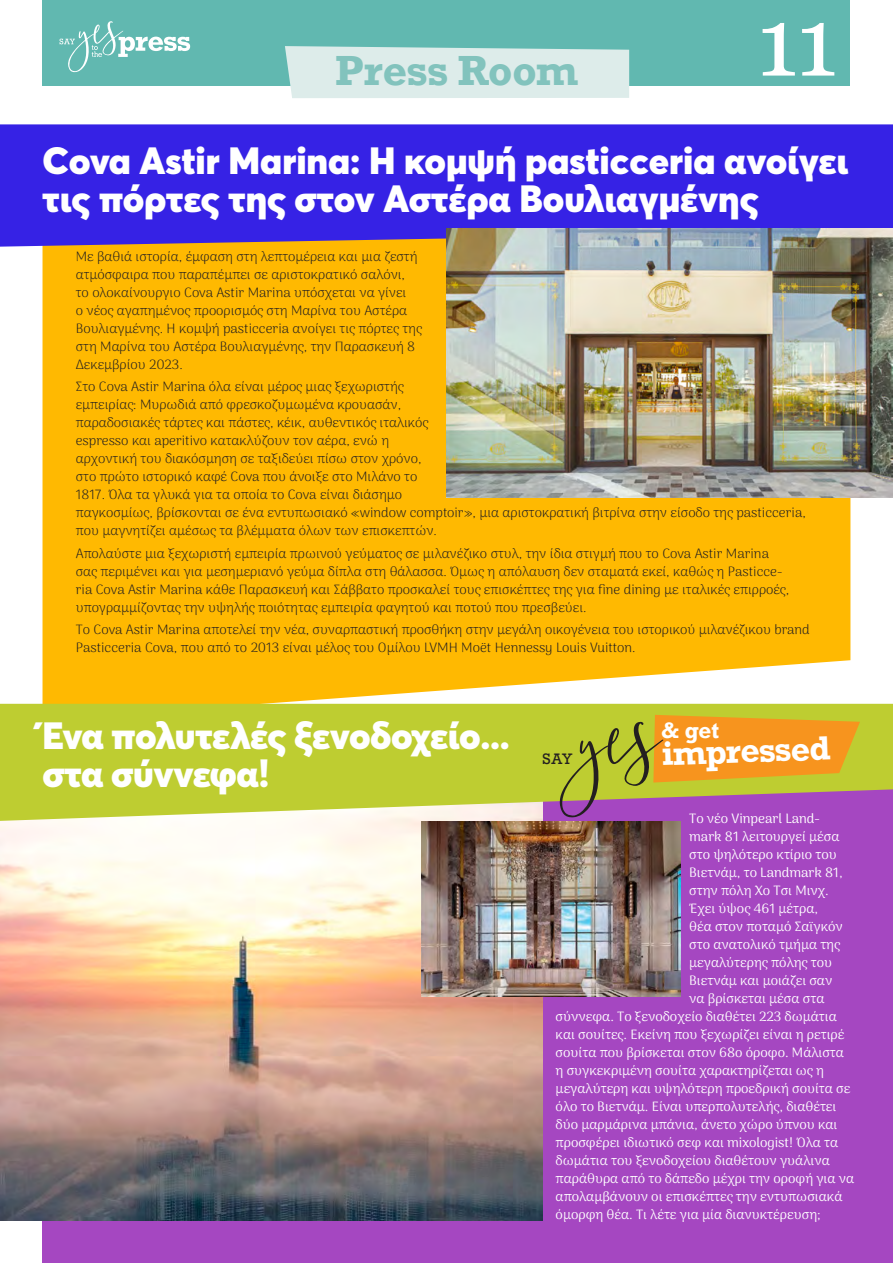
<style>
.page{position:relative;width:893px;height:1263px;background:#fff}
.page>*{position:absolute;margin:0;border:0;box-sizing:border-box;transform-origin:0 0}
.t1{font:97.5px "Georgia";color:#fff}
.t2{font:700 39.6px "Rockwell";color:#82c3bd}
.t3{font:900 37.5px/37.5px "Averta";letter-spacing:-.005em;color:#fff}
.t4{font:700 31.5px "Rockwell";color:#fff}
.t5{font:700 21px "Rockwell";color:#fff}
.t6{font:14.25px "Rockwell";color:#231f20}
.t7{font:100 13.5px/18px "Arima";color:#231f20}
.t8{font:100 13.5px "Arima";color:#fff}
</style>
<div class="page">
<div style="left:43px;top:745px;width:850px;height:518px;background:#a547c1"></div>
<img style="left:0;top:821px;width:543px;height:400px">
<div style="left:43px;top:0;width:807px;height:85px;background:#61b8b0"></div>
<svg style="left:60px;top:21px;width:130px;height:51px"></svg>
<div style="left:43px;top:247px;width:807px;height:457px;background:#ffb901"></div>
<div style="left:0;top:124px;width:893px;height:123px;background:#3622e5"></div>
<div style="left:285px;top:46px;width:344px;height:52px;background:#ddecea"></div>
<svg style="left:0;top:704px;width:893px;height:117px;background:#c1cb43"></svg>
<img style="left:421px;top:821px;width:260px;height:176px">
<svg style="left:560px;top:715px;width:300px;height:103px"></svg>
<img style="left:446px;top:229px;width:447px;height:268px">
<h2 class="t2" style="left:335px;top:45px;width:245px">Press Room</h2>
<h1 class="t1" style="left:756px;top:-29px;width:83px">11</h1>
<h3 class="t3" style="left:43px;top:141px;width:807px">Cova Astir Marina: Η κομψή pasticceria ανοίγει τις πόρτες της στον Αστέρα Βουλιαγμένης</h3>
<p class="t7" style="left:76px;top:247px;width:348px">Με βαθιά ιστορία, έμφαση στη λεπτομέρεια και μια ζεστή ατμόσφαιρα που παραπέμπει σε αριστοκρατικό σαλόνι,<br>το ολοκαίνουργιο Cova Astir Marina υπόσχεται να γίνει<br>ο νέος αγαπημένος προορισμός στη Μαρίνα του Αστέρα Βουλιαγμένης. H κομψή pasticceria ανοίγει τις πόρτες της στη Μαρίνα του Αστέρα Βουλιαγμένης, την Παρασκευή 8<br>Δεκεμβρίου 2023.</p>
<p class="t7" style="left:76px;top:378px;width:731px">Στο Cova Astir Marina όλα είναι μέρος μιας ξεχωριστής<br>εμπειρίας: Μυρωδιά από φρεσκοζυμωμένα κρουασάν,<br>παραδοσιακές τάρτες και πάστες, κέικ, αυθεντικός ιταλικός<br>espresso και aperitivo κατακλύζουν τον αέρα, ενώ η<br>αρχοντική του διακόσμηση σε ταξιδεύει πίσω στον χρόνο,<br>στο πρώτο ιστορικό καφέ Cova που άνοιξε στο Μιλάνο το<br>1817. Όλα τα γλυκά για τα οποία το Cova είναι διάσημο<br>παγκοσμίως, βρίσκονται σε ένα εντυπωσιακό «window comptoir», μια αριστοκρατική βιτρίνα στην είσοδο της pasticceria, που μαγνητίζει αμέσως τα βλέμματα όλων των επισκεπτών.</p>
<p class="t7" style="left:76px;top:544px;width:715px">Απολαύστε μια ξεχωριστή εμπειρία πρωινού γεύματος σε μιλανέζικο στυλ, την ίδια στιγμή που το Cova Astir Marina σας περιμένει και για μεσημεριανό γεύμα δίπλα στη θάλασσα. Όμως η απόλαυση δεν σταματά εκεί, καθώς η Pasticce&shy;ria Cova Astir Marina κάθε Παρασκευή και Σάββατο προσκαλεί τους επισκέπτες της για fine dining με ιταλικές επιρροές, υπογραμμίζοντας την υψηλής ποιότητας εμπειρία φαγητού και ποτού που πρεσβεύει.</p>
<p class="t7" style="left:76px;top:620px;width:735px">Το Cova Astir Marina αποτελεί την νέα, συναρπαστική προσθήκη στην μεγάλη οικογένεια του ιστορικού μιλανέζικου brand<br>Pasticceria Cova, που από το 2013 είναι μέλος του Ομίλου LVMH Moët Hennessy Louis Vuitton.</p>
<h3 class="t3" style="left:43px;top:716px;width:469px">Ένα πολυτελές ξενοδοχείο... στα σύννεφα!</h3>
<p class="t6" style="left:543px;top:750px;width:32px">SAY</p>
<h3 class="t5" style="left:661px;top:717px;width:60px">&amp; get</h3>
<h3 class="t4" style="left:661px;top:733px;width:171px;rotate:-2deg">impressed</h3>
<p class="t8" style="left:689px;top:810px;width:132px">Το νέο Vinpearl Land-</p>
<p class="t8" style="left:689px;top:828px;width:152px">mark 81 λειτουργεί μέσα</p>
<p class="t8" style="left:689px;top:846px;width:149px">στο ψηλότερο κτίριο του</p>
<p class="t8" style="left:689px;top:864px;width:155px">Βιετνάμ, το Landmark 81,</p>
<p class="t8" style="left:689px;top:882px;width:141px">στην πόλη Χο Τσι Μινχ.</p>
<p class="t8" style="left:689px;top:900px;width:130px">Έχει ύψος 461 μέτρα,</p>
<p class="t8" style="left:689px;top:918px;width:155px">θέα στον ποταμό Σαϊγκόν</p>
<p class="t8" style="left:689px;top:936px;width:152px">στο ανατολικό τμήμα της</p>
<p class="t8" style="left:689px;top:954px;width:144px">μεγαλύτερης πόλης του</p>
<p class="t8" style="left:689px;top:972px;width:145px">Βιετνάμ και μοιάζει σαν</p>
<p class="t8" style="left:689px;top:990px;width:137px">να βρίσκεται μέσα στα</p>
<p class="t8" style="left:556px;top:1008px;width:283px">σύννεφα. Το ξενοδοχείο διαθέτει 223 δωμάτια</p>
<p class="t8" style="left:556px;top:1026px;width:290px">και σουίτες. Εκείνη που ξεχωρίζει είναι η ρετιρέ</p>
<p class="t8" style="left:556px;top:1044px;width:290px">σουίτα που βρίσκεται στον 68ο όροφο. Μάλιστα</p>
<p class="t8" style="left:556px;top:1062px;width:270px">η συγκεκριμένη σουίτα χαρακτηρίζεται ως η</p>
<p class="t8" style="left:556px;top:1080px;width:296px">μεγαλύτερη και υψηλότερη προεδρική σουίτα σε</p>
<p class="t8" style="left:556px;top:1098px;width:282px">όλο το Βιετνάμ. Είναι υπερπολυτελής, διαθέτει</p>
<p class="t8" style="left:556px;top:1116px;width:283px">δύο μαρμάρινα μπάνια, άνετο χώρο ύπνου και</p>
<p class="t8" style="left:556px;top:1134px;width:284px">προσφέρει ιδιωτικό σεφ και mixologist! Όλα τα</p>
<p class="t8" style="left:556px;top:1152px;width:276px">δωμάτια του ξενοδοχείου διαθέτουν γυάλινα</p>
<p class="t8" style="left:556px;top:1170px;width:300px">παράθυρα από το δάπεδο μέχρι την οροφή για να</p>
<p class="t8" style="left:556px;top:1188px;width:288px">απολαμβάνουν οι επισκέπτες την εντυπωσιακά</p>
<p class="t8" style="left:556px;top:1206px;width:267px">όμορφη θέα. Τι λέτε για μία διανυκτέρευση;</p>
</div>
